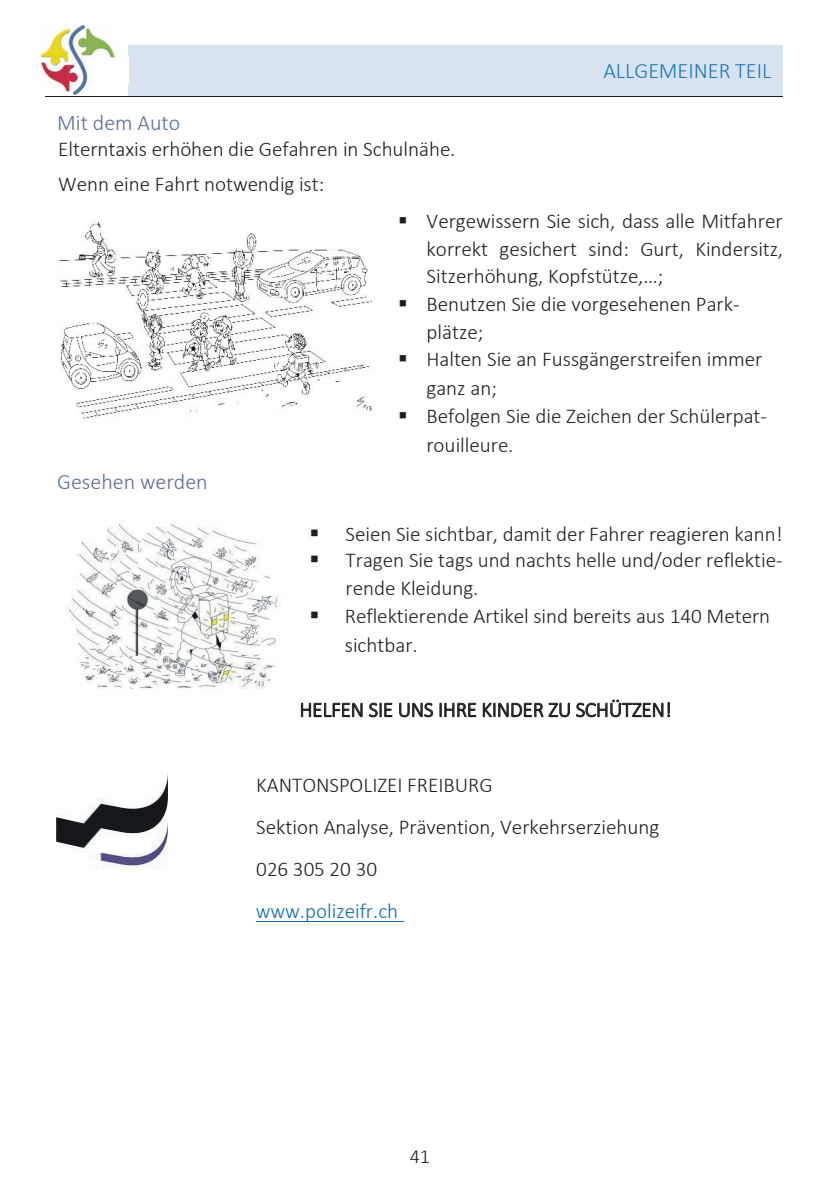
<style>
.page{position:relative;width:840px;height:1191px;background:#fff}
.page>*{position:absolute;margin:0;border:0;box-sizing:border-box;transform-origin:0 0}
.t1{font:300 22px "Calibri";color:#576ea0}
.t2{font:300 22px "Calibri";color:#1978bb}
.t3{font:300 21.2px/28.6px "Calibri";letter-spacing:-.005em;color:#231f20}
.t4{font:300 21.2px "Calibri";letter-spacing:-.005em;color:#126db6}
.t5{font:300 20px "Calibri";color:#231f20}
</style>
<div class="page">
<div style="left:140px;top:57px;width:630px;height:27px;background:#d9e2ef"></div>
<div style="left:129px;top:46px;width:653px;height:11px;background:#d9e2ef"></div>
<hr style="left:45px;top:96px;width:84px;height:1px;background:#231f20">
<div style="left:129px;top:84px;width:653px;height:12px;background:#d9e2ef"></div>
<hr style="left:128px;top:96px;width:654px;height:1px;background:#231f20">
<img style="left:40px;top:24px;width:75px;height:70px">
<hr style="left:256px;top:920px;width:147px;height:1px;background:#126db6">
<img style="left:59px;top:221px;width:313px;height:197px">
<img style="left:66px;top:522px;width:212px;height:167px">
<img style="left:57px;top:773px;width:111px;height:96px">
<p class="t2" style="left:603px;top:57px;width:169px">ALLGEMEINER TEIL</p>
<p class="t1" style="left:57px;top:109px;width:125px">Mit dem Auto</p>
<p class="t3" style="left:58px;top:131px;width:398px;line-height:34.8px">Elterntaxis erhöhen die Gefahren in Schulnähe.<br>Wenn eine Fahrt notwendig ist:</p>
<p class="t3" style="left:426px;top:207px;width:358px;line-height:27.8px;text-align:justify;text-indent:-28px">▪ Vergewissern Sie sich, dass alle Mitfahrer korrekt gesichert sind: Gurt, Kindersitz, Sitzerhöhung, Kopfstütze,…;</p>
<p class="t3" style="left:426px;top:290px;width:314px;line-height:27.6px;text-indent:-28px">▪ Benutzen Sie die vorgesehenen Park&shy;plätze;</p>
<p class="t3" style="left:426px;top:345px;width:337px;text-indent:-28px">▪ Halten Sie an Fussgängerstreifen immer ganz an;</p>
<p class="t3" style="left:426px;top:402px;width:342px;text-indent:-28px">▪ Befolgen Sie die Zeichen der Schülerpat&shy;rouilleure.</p>
<p class="t1" style="left:57px;top:468px;width:152px">Gesehen werden</p>
<p class="t3" style="left:309px;top:519px;width:474px">▪ Seien Sie sichtbar, damit der Fahrer reagieren kann!</p>
<p class="t3" style="left:345px;top:545px;width:438px;text-indent:-36px">▪ Tragen Sie tags und nachts helle und/oder reflektie&shy;rende Kleidung.</p>
<p class="t3" style="left:345px;top:602px;width:426px;text-indent:-36px">▪ Reflektierende Artikel sind bereits aus 140 Metern sichtbar.</p>
<p class="t3" style="left:299px;top:695px;width:373px">HELFEN SIE UNS IHRE KINDER ZU SCHÜTZEN!</p>
<p class="t3" style="left:256px;top:764px;width:404px;line-height:42px">KANTONSPOLIZEI FREIBURG<br>Sektion Analyse, Prävention, Verkehrserziehung<br>026 305 20 30</p>
<p class="t4" style="left:256px;top:898px;width:144px">www.polizeifr.ch</p>
<p class="t5" style="left:409px;top:1144px;width:22px">41</p>
</div>
